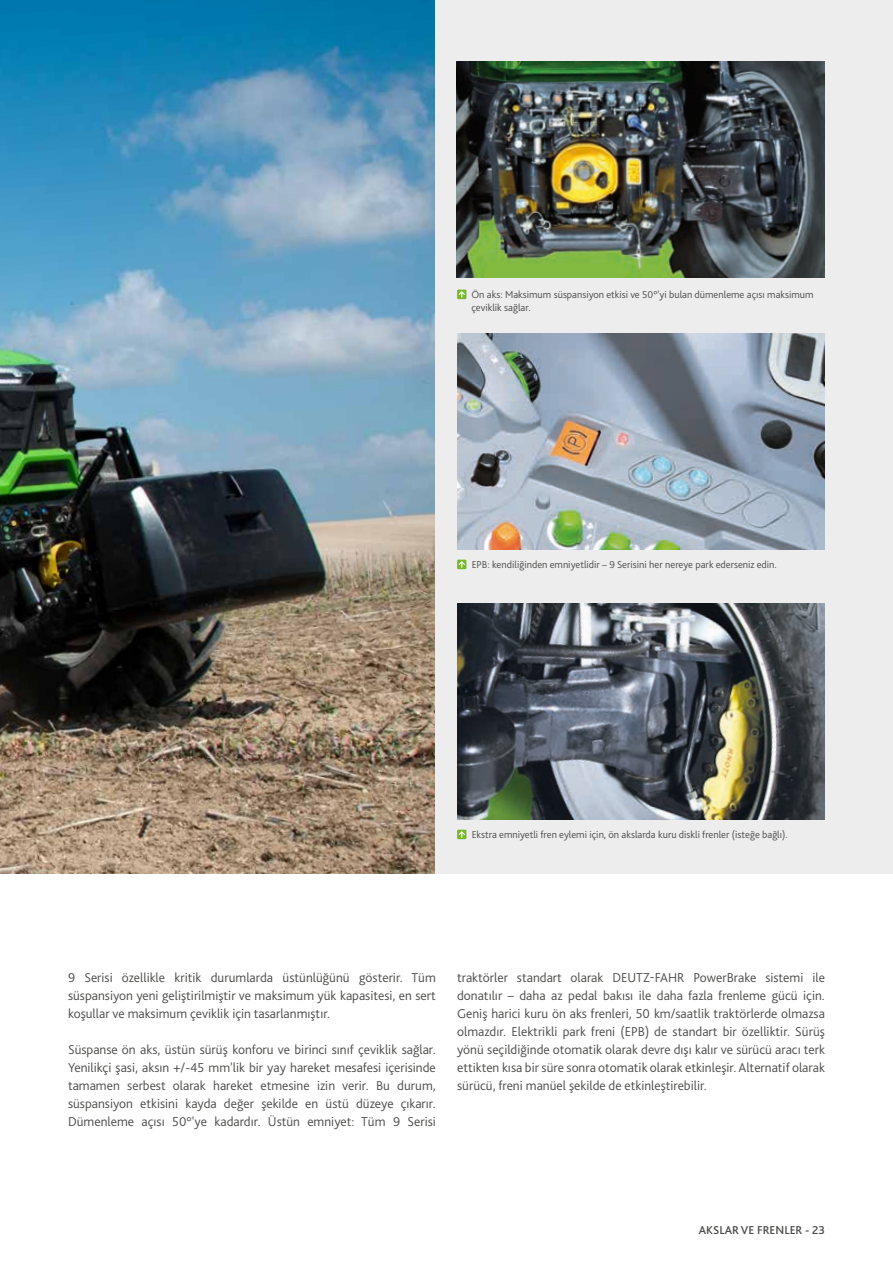
<style>
.page{position:relative;width:893px;height:1263px;background:#fff}
.page>*{position:absolute;margin:0;border:0;box-sizing:border-box;transform-origin:0 0}
.t1{font:300 13.5px/18px "Bliss Pro";color:#4b4b4a;text-align:justify}
.t2{font:500 12px "Bliss Pro";color:#4b4b4a}
.t3{font:300 10.5px/12.8px "Bliss Pro";color:#4b4b4a}
</style>
<div class="page">
<img style="left:0;top:0;width:436px;height:874px">
<div style="left:436px;top:0;width:457px;height:874px;background:#ededed"></div>
<img style="left:456px;top:62px;width:368px;height:216px">
<img style="left:457px;top:334px;width:368px;height:216px">
<img style="left:457px;top:604px;width:368px;height:216px">
<div style="left:457px;top:290px;width:9px;height:9px;background:#76b82a"></div>
<svg style="left:459px;top:291px;width:6px;height:7px"></svg>
<div style="left:457px;top:560px;width:9px;height:9px;background:#76b82a"></div>
<svg style="left:459px;top:561px;width:6px;height:7px"></svg>
<div style="left:457px;top:830px;width:9px;height:9px;background:#76b82a"></div>
<svg style="left:459px;top:831px;width:6px;height:7px"></svg>
<p class="t3" style="left:471px;top:288px;width:344px">Ön aks: Maksimum süspansiyon etkisi ve 50°'yi bulan dümenleme açısı maksimum çeviklik sağlar.</p>
<p class="t3" style="left:472px;top:558px;width:307px">EPB: kendiliğinden emniyetlidir – 9 Serisini her nereye park ederseniz edin.</p>
<p class="t3" style="left:472px;top:828px;width:318px">Ekstra emniyetli fren eylemi için, ön akslarda kuru diskli frenler (isteğe bağlı).</p>
<p class="t1" style="left:68px;top:968px;width:369px">9 Serisi özellikle kritik durumlarda üstünlüğünü gösterir. Tüm süspansiyon yeni geliştirilmiştir ve maksimum yük kapasitesi, en sert koşullar ve maksimum çeviklik için tasarlanmıştır.</p>
<p class="t1" style="left:68px;top:1040px;width:369px">Süspanse ön aks, üstün sürüş konforu ve birinci sınıf çeviklik sağlar.<br>Yenilikçi şasi, aksın +/-45 mm'lik bir yay hareket mesafesi içerisinde tamamen serbest olarak hareket etmesine izin verir. Bu durum, süspansiyon etkisini kayda değer şekilde en üstü düzeye çıkarır.<br>Dümenleme açısı 50°'ye kadardır. Üstün emniyet: Tüm 9 Serisi</p>
<p class="t1" style="left:457px;top:968px;width:369px">traktörler standart olarak DEUTZ-FAHR PowerBrake sistemi ile donatılır – daha az pedal bakısı ile daha fazla frenleme gücü için.<br>Geniş harici kuru ön aks frenleri, 50 km/saatlik traktörlerde olmazsa olmazdır. Elektrikli park freni (EPB) de standart bir özelliktir. Sürüş yönü seçildiğinde otomatik olarak devre dışı kalır ve sürücü aracı terk ettikten kısa bir süre sonra otomatik olarak etkinleşir. Alternatif olarak sürücü, freni manüel şekilde de etkinleştirebilir.</p>
<p class="t2" style="left:699px;top:1222px;width:128px">AKSLAR VE FRENLER - 23</p>
</div>
